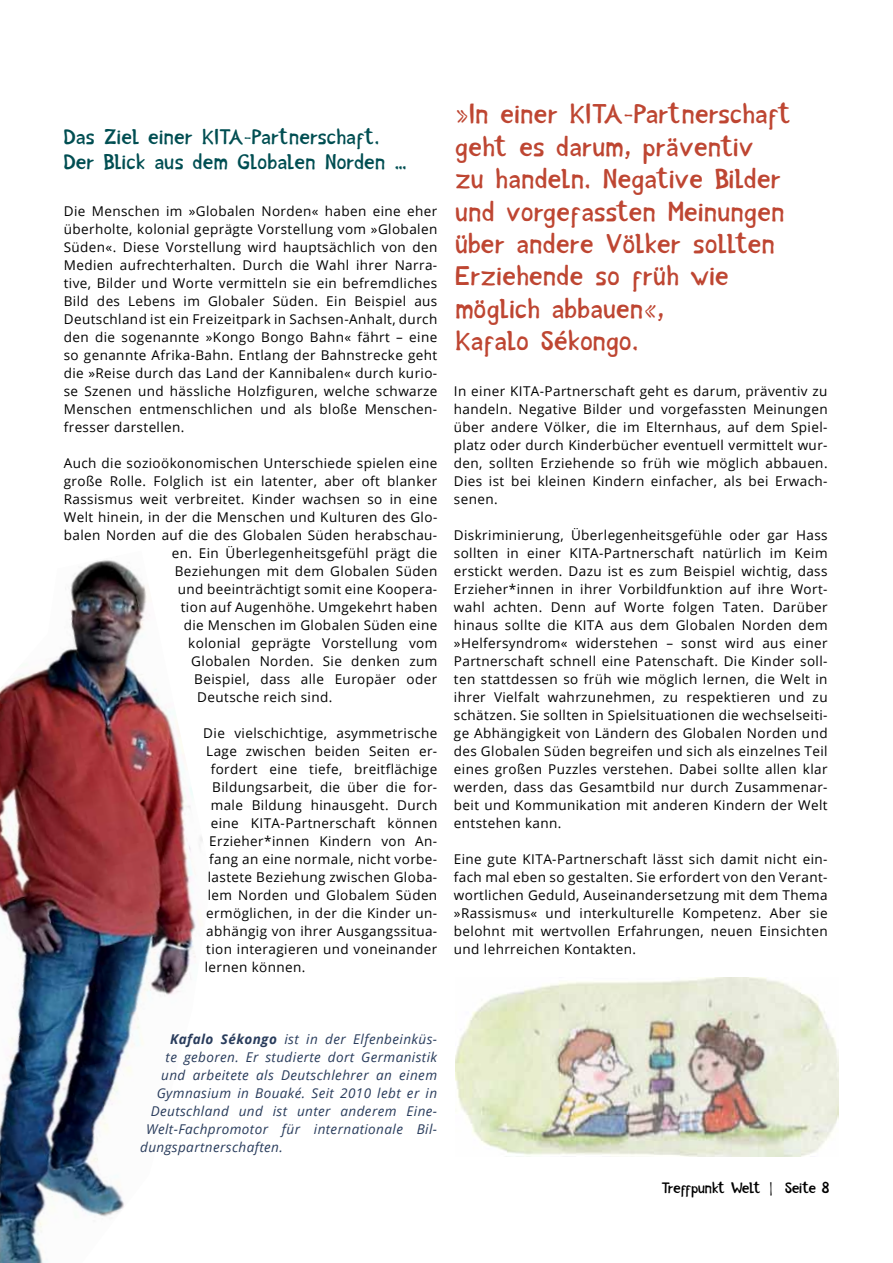
<style>
.page{position:relative;width:893px;height:1263px;background:#fff}
.page>*{position:absolute;margin:0;border:0;box-sizing:border-box;transform-origin:0 0}
.t1{font:27px/32.4px "Intuitive";letter-spacing:.03em;color:#be4632}
.t2{font:21px/25.2px "Intuitive";letter-spacing:.03em;color:#004e52}
.t3{font:15px "Intuitive";letter-spacing:-.02em;color:#000}
.t4{font:13.5px/18px "Open Sans";letter-spacing:.03em;color:#000;text-align:justify}
.t5{font:italic 13.5px "Open Sans";letter-spacing:.03em;color:#293c5c}
.s1{font-weight:700}
</style>
<div class="page">
<img style="left:455px;top:977px;width:383px;height:180px">
<img style="left:0;top:560px;width:203px;height:703px">
<h2 class="t2" style="left:64px;top:125px;width:345px">Das Ziel einer KITA-Partnerschaft.<br>Der Blick aus dem Globalen Norden …</h2>
<p class="t4" style="left:64px;top:202px;width:375px">Die Menschen im »Globalen Norden« haben eine eher überholte, kolonial geprägte Vorstellung vom »Globalen Süden«. Diese Vorstellung wird hauptsächlich von den Medien aufrechterhalten. Durch die Wahl ihrer Narra&shy;tive, Bilder und Worte vermitteln sie ein befremdliches Bild des Lebens im Globaler Süden. Ein Beispiel aus Deutschland ist ein Freizeitpark in Sachsen-Anhalt, durch den die sogenannte »Kongo Bongo Bahn« fährt – eine so genannte Afrika-Bahn. Entlang der Bahnstrecke geht die »Reise durch das Land der Kannibalen« durch kurio&shy;se Szenen und hässliche Holzfiguren, welche schwarze Menschen entmenschlichen und als bloße Menschen&shy;fresser darstellen.</p>
<p class="t4" style="left:64px;top:454px;width:375px">Auch die sozioökonomischen Unterschiede spielen eine</p>
<p class="t4" style="left:64px;top:472px;width:375px">große Rolle. Folglich ist ein latenter, aber oft blanker</p>
<p class="t4" style="left:64px;top:490px;width:375px">Rassismus weit verbreitet. Kinder wachsen so in eine</p>
<p class="t4" style="left:64px;top:508px;width:375px">Welt hinein, in der die Menschen und Kulturen des Glo-</p>
<p class="t4" style="left:64px;top:526px;width:375px">balen Norden auf die des Globalen Süden herabschau-</p>
<p class="t4" style="left:172px;top:544px;width:267px">en. Ein Überlegenheitsgefühl prägt die</p>
<p class="t4" style="left:175px;top:562px;width:264px">Beziehungen mit dem Globalen Süden</p>
<p class="t4" style="left:178px;top:580px;width:261px">und beeinträchtigt somit eine Koopera-</p>
<p class="t4" style="left:181px;top:598px;width:258px">tion auf Augenhöhe. Umgekehrt haben</p>
<p class="t4" style="left:184px;top:616px;width:255px">die Menschen im Globalen Süden eine</p>
<p class="t4" style="left:188px;top:634px;width:251px">kolonial geprägte Vorstellung vom</p>
<p class="t4" style="left:191px;top:652px;width:248px">Globalen Norden. Sie denken zum</p>
<p class="t4" style="left:194px;top:670px;width:244px">Beispiel, dass alle Europäer oder</p>
<p class="t4" style="left:197px;top:688px;width:137px">Deutsche reich sind.</p>
<p class="t4" style="left:203px;top:724px;width:235px">Die vielschichtige, asymmetrische</p>
<p class="t4" style="left:206px;top:742px;width:233px">Lage zwischen beiden Seiten er-</p>
<p class="t4" style="left:211px;top:760px;width:228px">fordert eine tiefe, breitflächige</p>
<p class="t4" style="left:212px;top:778px;width:227px">Bildungsarbeit, die über die for-</p>
<p class="t4" style="left:211px;top:796px;width:228px">male Bildung hinausgeht. Durch</p>
<p class="t4" style="left:211px;top:814px;width:228px">eine KITA-Partnerschaft können</p>
<p class="t4" style="left:209px;top:832px;width:230px">Erzieher*innen Kindern von An-</p>
<p class="t4" style="left:209px;top:850px;width:230px">fang an eine normale, nicht vorbe-</p>
<p class="t4" style="left:208px;top:868px;width:231px">lastete Beziehung zwischen Globa-</p>
<p class="t4" style="left:208px;top:886px;width:231px">lem Norden und Globalem Süden</p>
<p class="t4" style="left:206px;top:904px;width:232px">ermöglichen, in der die Kinder un-</p>
<p class="t4" style="left:206px;top:922px;width:233px">abhängig von ihrer Ausgangssitua-</p>
<p class="t4" style="left:206px;top:940px;width:233px">tion interagieren und voneinander</p>
<p class="t4" style="left:205px;top:958px;width:102px">lernen können.</p>
<h1 class="t1" style="left:455px;top:99px;width:337px">»In einer KITA-Partnerschaft geht es darum, präventiv<br>zu handeln. Negative Bilder und vorgefassten Meinungen über andere Völker sollten<br>Erziehende so früh wie möglich abbauen«,<br>Kafalo Sékongo.</h1>
<p class="t4" style="left:454px;top:382px;width:375px">In einer KITA-Partnerschaft geht es darum, präventiv zu handeln. Negative Bilder und vorgefassten Meinungen über andere Völker, die im Elternhaus, auf dem Spiel&shy;platz oder durch Kinderbücher eventuell vermittelt wur&shy;den, sollten Erziehende so früh wie möglich abbauen.<br>Dies ist bei kleinen Kindern einfacher, als bei Erwach&shy;senen.</p>
<p class="t4" style="left:454px;top:526px;width:375px">Diskriminierung, Überlegenheitsgefühle oder gar Hass sollten in einer KITA-Partnerschaft natürlich im Keim erstickt werden. Dazu ist es zum Beispiel wichtig, dass Erzieher*innen in ihrer Vorbildfunktion auf ihre Wort&shy;wahl achten. Denn auf Worte folgen Taten. Darüber hinaus sollte die KITA aus dem Globalen Norden dem »Helfersyndrom« widerstehen – sonst wird aus einer Partnerschaft schnell eine Patenschaft. Die Kinder soll&shy;ten stattdessen so früh wie möglich lernen, die Welt in ihrer Vielfalt wahrzunehmen, zu respektieren und zu schätzen. Sie sollten in Spielsituationen die wechselseiti&shy;ge Abhängigkeit von Ländern des Globalen Norden und des Globalen Süden begreifen und sich als einzelnes Teil eines großen Puzzles verstehen. Dabei sollte allen klar werden, dass das Gesamtbild nur durch Zusammenar&shy;beit und Kommunikation mit anderen Kindern der Welt entstehen kann.</p>
<p class="t4" style="left:454px;top:849px;width:375px">Eine gute KITA-Partnerschaft lässt sich damit nicht ein&shy;fach mal eben so gestalten. Sie erfordert von den Verant&shy;wortlichen Geduld, Auseinandersetzung mit dem Thema »Rassismus« und interkulturelle Kompetenz. Aber sie belohnt mit wertvollen Erfahrungen, neuen Einsichten und lehrreichen Kontakten.</p>
<p class="t5" style="left:170px;top:1030px;width:269px"><span class="s1">Kafalo Sékongo</span> ist in der Elfenbeinküs-</p>
<p class="t5" style="left:166px;top:1048px;width:273px">te geboren. Er studierte dort Germanistik</p>
<p class="t5" style="left:161px;top:1066px;width:277px">und arbeitete als Deutschlehrer an einem</p>
<p class="t5" style="left:157px;top:1084px;width:282px">Gymnasium in Bouaké. Seit 2010 lebt er in</p>
<p class="t5" style="left:151px;top:1102px;width:288px">Deutschland und ist unter anderem Eine-</p>
<p class="t5" style="left:146px;top:1120px;width:292px">Welt-Fachpromotor für internationale Bil-</p>
<p class="t5" style="left:140px;top:1138px;width:144px">dungspartnerschaften.</p>
<p class="t3" style="left:661px;top:1179px;width:169px">Treffpunkt Welt | Seite 8</p>
</div>
